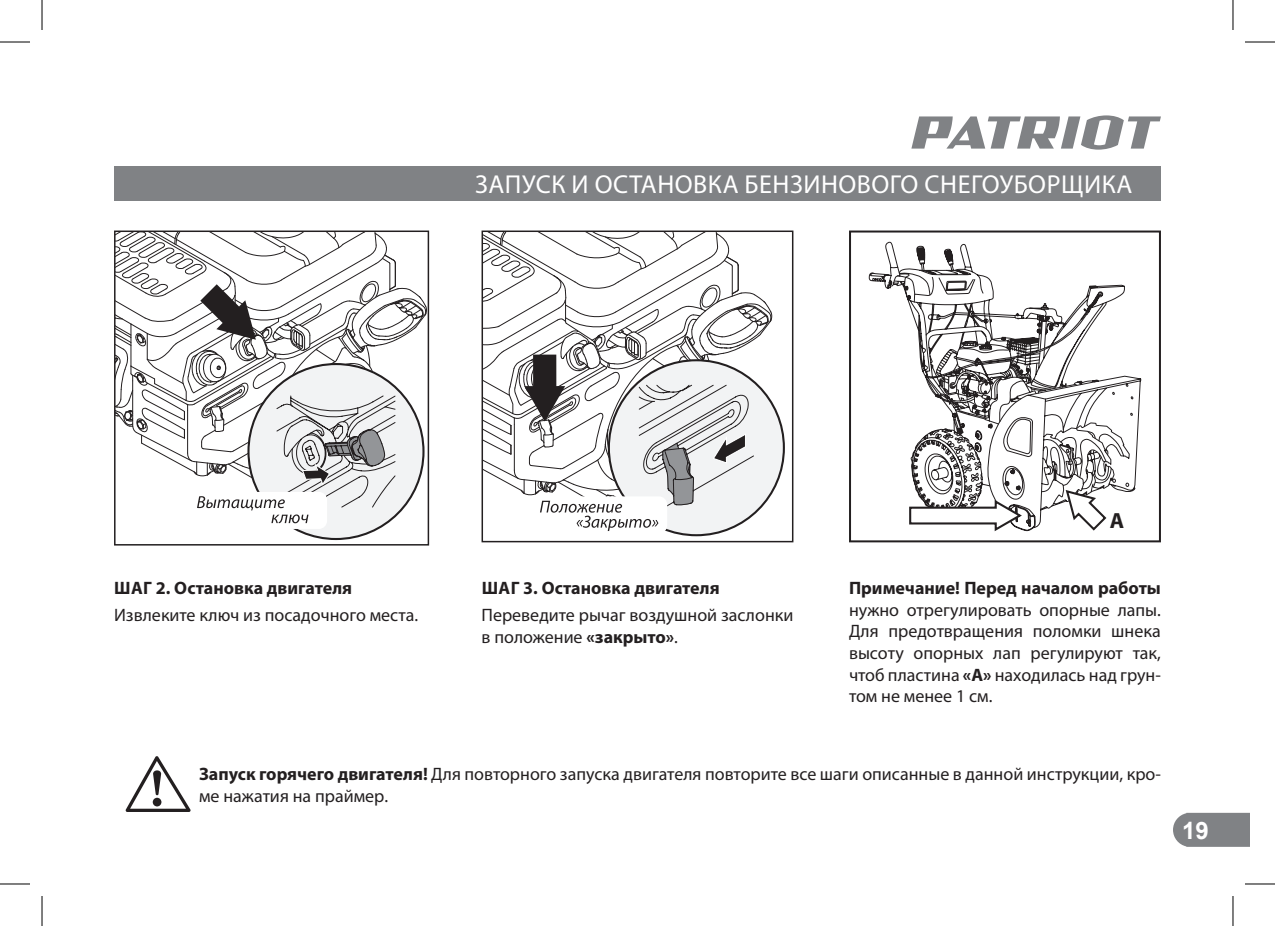
<style>
.page{position:relative;width:1275px;height:926px;background:#fff}
.page>*{position:absolute;margin:0;border:0;box-sizing:border-box;transform-origin:0 0}
.t1{font:26px "Myriad Pro";letter-spacing:.02em;color:#fff}
.t2{font:700 24px "Arial";color:#fff}
.t3{font:700 22px "Myriad Pro";color:#231f20}
.t4{font:18px/21.6px "Myriad Pro";color:#231f20}
.t5{font:700 18px "Myriad Pro";color:#231f20}
.s1{font-weight:700}
</style>
<div class="page">
<svg style="left:1173px;top:813px;width:77px;height:34px;background:#86888b"></svg>
<svg style="left:911px;top:115px;width:250px;height:35px"></svg>
<div style="left:114px;top:166px;width:1047px;height:34px;background:#808285"></div>
<svg style="left:481px;top:230px;width:313px;height:313px"></svg>
<svg style="left:125px;top:756px;width:66px;height:56px"></svg>
<svg style="left:114px;top:230px;width:316px;height:316px"></svg>
<div style="left:248px;top:364px;width:175px;height:175px;background:#f2f3f4;border-radius:50%"></div>
<div style="left:183px;top:492px;width:144px;height:37px;background:#fff;border-radius:8px"></div>
<svg style="left:115px;top:232px;width:312px;height:291px"></svg>
<svg style="left:849px;top:230px;width:312px;height:313px"></svg>
<svg style="left:869px;top:242px;width:272px;height:291px"></svg>
<svg style="left:609px;top:360px;width:175px;height:175px"></svg>
<div style="left:523px;top:496px;width:144px;height:37px;background:#fff;border-radius:8px"></div>
<svg style="left:483px;top:232px;width:289px;height:299px"></svg>
<hr style="left:0;top:42px;width:30px;height:1px;background:#000">
<hr style="left:1245px;top:42px;width:30px;height:1px;background:#000">
<hr style="left:0;top:884px;width:30px;height:1px;background:#000">
<hr style="left:1245px;top:884px;width:30px;height:1px;background:#000">
<hr style="left:42px;top:0;width:1px;height:30px;background:#000">
<hr style="left:42px;top:896px;width:1px;height:30px;background:#000">
<hr style="left:1232px;top:0;width:1px;height:30px;background:#000">
<hr style="left:1232px;top:896px;width:1px;height:30px;background:#000">
<h1 class="t1" style="left:475px;top:168px;width:659px">ЗАПУСК И ОСТАНОВКА БЕНЗИНОВОГО СНЕГОУБОРЩИКА</h1>
<p class="t5" style="left:114px;top:578px;width:239px">ШАГ 2. Остановка двигателя</p>
<p class="t4" style="left:114px;top:604px;width:305px">Извлеките ключ из посадочного места.</p>
<p class="t5" style="left:482px;top:578px;width:239px">ШАГ 3. Остановка двигателя</p>
<p class="t4" style="left:481px;top:604px;width:313px">Переведите рычаг воздушной заслонки в положение <span class="s1">«закрыто»</span>.</p>
<p class="t3" style="left:1109px;top:508px;width:16px">A</p>
<p class="t5" style="left:849px;top:578px;width:313px">Примечание! Перед началом работы</p>
<p class="t4" style="left:849px;top:599px;width:313px;text-align:justify">нужно отрегулировать опорные лапы.<br>Для предотвращения поломки шнека высоту опорных лап регулируют так, чтоб пластина <span class="s1">«А»</span> находилась над грун&shy;том не менее 1 см.</p>
<p class="t4" style="left:199px;top:763px;width:963px"><span class="s1">Запуск горячего двигателя!</span> Для повторного запуска двигателя повторите все шаги описанные в данной инструкции, кро&shy;ме нажатия на праймер.</p>
<h2 class="t2" style="left:1182px;top:814px;width:28px">19</h2>
</div>
